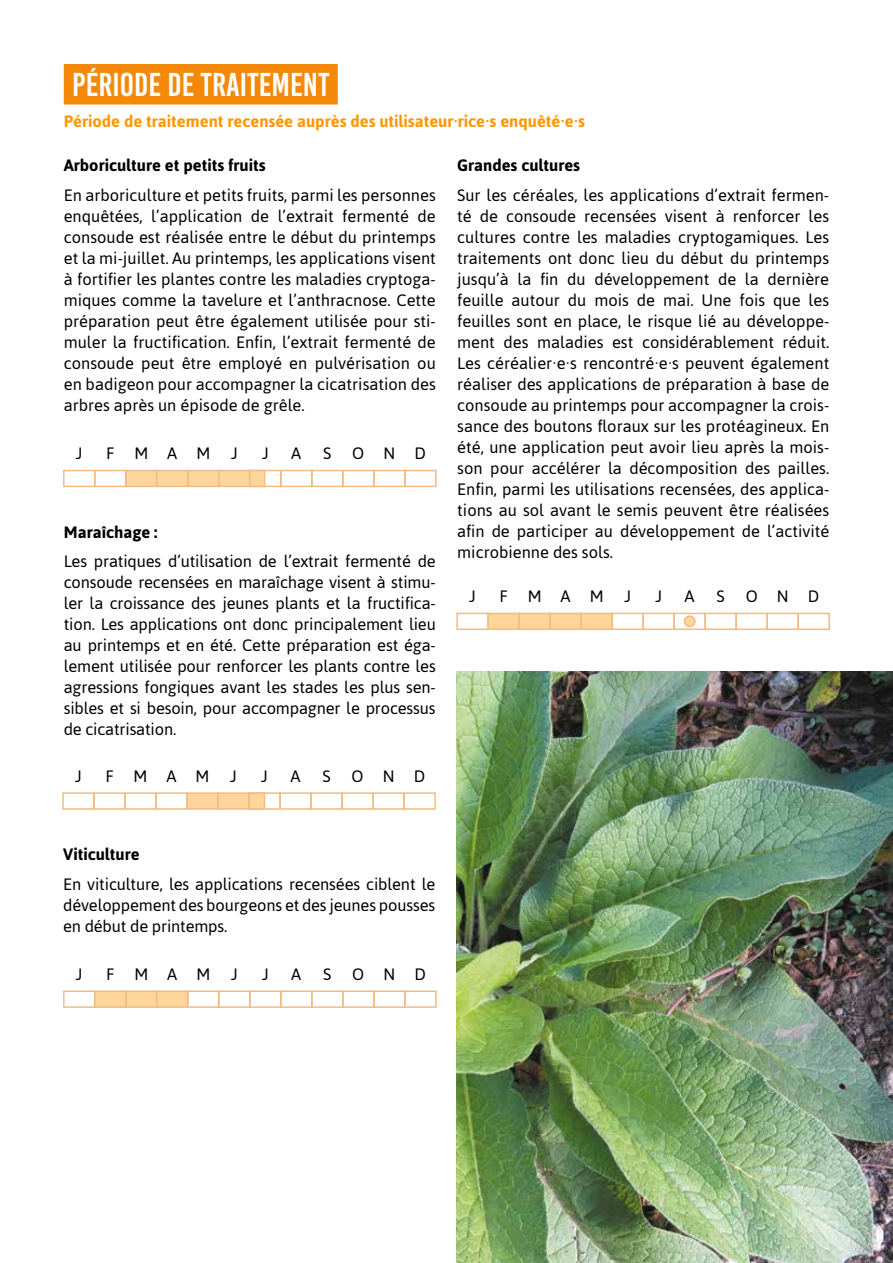
<style>
.page{position:relative;width:893px;height:1263px;background:#fff}
.page>*{position:absolute;margin:0;border:0;box-sizing:border-box;transform-origin:0 0}
.t1{font:33px "Bebas Kai";color:#fff}
.t2{font:16.5px/21px "Asap";color:#000;text-align:justify}
.t3{font:700 16.5px "Asap";color:#fd9907}
.t4{font:700 16.5px "Asap";color:#000}
</style>
<div class="page">
<div style="left:64px;top:64px;width:274px;height:41px;background:#f48909"></div>
<div style="left:63px;top:990px;width:33px;height:18px;border:2px solid #f1bb85"></div>
<div style="left:187px;top:990px;width:33px;height:18px;border:2px solid #f1bb85"></div>
<div style="left:311px;top:990px;width:33px;height:18px;border:2px solid #f1bb85"></div>
<div style="left:125px;top:990px;width:33px;height:18px;background:#fed69c;border:2px solid #f1bb85"></div>
<div style="left:249px;top:990px;width:33px;height:18px;border:2px solid #f1bb85"></div>
<div style="left:373px;top:990px;width:33px;height:18px;border:2px solid #f1bb85"></div>
<div style="left:94px;top:990px;width:33px;height:18px;background:#fed69c;border:2px solid #f1bb85"></div>
<div style="left:218px;top:990px;width:33px;height:18px;border:2px solid #f1bb85"></div>
<div style="left:342px;top:990px;width:33px;height:18px;border:2px solid #f1bb85"></div>
<div style="left:156px;top:990px;width:33px;height:18px;background:#fed69c;border:2px solid #f1bb85"></div>
<div style="left:280px;top:990px;width:33px;height:18px;border:2px solid #f1bb85"></div>
<div style="left:404px;top:990px;width:33px;height:18px;border:2px solid #f1bb85"></div>
<img style="left:456px;top:672px;width:437px;height:591px">
<div style="left:63px;top:470px;width:33px;height:17px;border:2px solid #f1bb85"></div>
<div style="left:187px;top:470px;width:33px;height:17px;background:#fed69c;border:2px solid #f1bb85"></div>
<div style="left:311px;top:470px;width:33px;height:17px;border:2px solid #f1bb85"></div>
<div style="left:125px;top:470px;width:33px;height:17px;background:#fed69c;border:2px solid #f1bb85"></div>
<div style="left:249px;top:470px;width:33px;height:17px;border:2px solid #f1bb85"></div>
<div style="left:373px;top:470px;width:33px;height:17px;border:2px solid #f1bb85"></div>
<div style="left:94px;top:470px;width:33px;height:17px;border:2px solid #f1bb85"></div>
<div style="left:218px;top:470px;width:33px;height:17px;background:#fed69c;border:2px solid #f1bb85"></div>
<div style="left:342px;top:470px;width:33px;height:17px;border:2px solid #f1bb85"></div>
<div style="left:156px;top:470px;width:33px;height:17px;background:#fed69c;border:2px solid #f1bb85"></div>
<div style="left:280px;top:470px;width:33px;height:17px;border:2px solid #f1bb85"></div>
<div style="left:404px;top:470px;width:33px;height:17px;border:2px solid #f1bb85"></div>
<div style="left:249px;top:470px;width:16px;height:17px;background:#fed69c;border:2px solid #f1bb85"></div>
<div style="left:62px;top:792px;width:33px;height:18px;border:2px solid #f1bb85"></div>
<div style="left:186px;top:792px;width:33px;height:18px;background:#fed69c;border:2px solid #f1bb85"></div>
<div style="left:310px;top:792px;width:33px;height:18px;border:2px solid #f1bb85"></div>
<div style="left:124px;top:792px;width:33px;height:18px;border:2px solid #f1bb85"></div>
<div style="left:248px;top:792px;width:33px;height:18px;border:2px solid #f1bb85"></div>
<div style="left:372px;top:792px;width:33px;height:18px;border:2px solid #f1bb85"></div>
<div style="left:93px;top:792px;width:33px;height:18px;border:2px solid #f1bb85"></div>
<div style="left:217px;top:792px;width:33px;height:18px;background:#fed69c;border:2px solid #f1bb85"></div>
<div style="left:341px;top:792px;width:33px;height:18px;border:2px solid #f1bb85"></div>
<div style="left:155px;top:792px;width:33px;height:18px;border:2px solid #f1bb85"></div>
<div style="left:279px;top:792px;width:33px;height:18px;border:2px solid #f1bb85"></div>
<div style="left:403px;top:792px;width:33px;height:18px;border:2px solid #f1bb85"></div>
<div style="left:248px;top:792px;width:17px;height:18px;background:#fed69c;border:2px solid #f1bb85"></div>
<div style="left:456px;top:613px;width:33px;height:17px;border:2px solid #f1bb85"></div>
<div style="left:580px;top:613px;width:33px;height:17px;background:#fed69c;border:2px solid #f1bb85"></div>
<div style="left:704px;top:613px;width:33px;height:17px;border:2px solid #f1bb85"></div>
<div style="left:642px;top:613px;width:33px;height:17px;border:2px solid #f1bb85"></div>
<div style="left:766px;top:613px;width:33px;height:17px;border:2px solid #f1bb85"></div>
<div style="left:487px;top:613px;width:33px;height:17px;background:#fed69c;border:2px solid #f1bb85"></div>
<div style="left:518px;top:613px;width:33px;height:17px;background:#fed69c;border:2px solid #f1bb85"></div>
<div style="left:611px;top:613px;width:33px;height:17px;border:2px solid #f1bb85"></div>
<div style="left:735px;top:613px;width:33px;height:17px;border:2px solid #f1bb85"></div>
<div style="left:549px;top:613px;width:33px;height:17px;background:#fed69c;border:2px solid #f1bb85"></div>
<div style="left:673px;top:613px;width:33px;height:17px;border:2px solid #f1bb85"></div>
<div style="left:797px;top:613px;width:33px;height:17px;border:2px solid #f1bb85"></div>
<div style="left:684px;top:616px;width:11px;height:10px;background:#fed69c;border-radius:50%"></div>
<div style="left:684px;top:615px;width:12px;height:12px;border:2px solid #f1bb85;border-radius:50%"></div>
<h1 class="t1" style="left:72px;top:67px;width:259px">PÉRIODE DE TRAITEMENT</h1>
<p class="t3" style="left:64px;top:111px;width:523px">Période de traitement recensée auprès des utilisateur·rice·s enquêté·e·s</p>
<p class="t4" style="left:64px;top:154px;width:203px">Arboriculture et petits fruits</p>
<p class="t2" style="left:64px;top:184px;width:374px">En arboriculture et petits fruits, parmi les personnes enquêtées, l’application de l’extrait fermenté de consoude est réalisée entre le début du printemps et la mi-juillet. Au printemps, les applications visent à fortifier les plantes contre les maladies cryptoga&shy;miques comme la tavelure et l’anthracnose. Cette préparation peut être également utilisée pour sti&shy;muler la fructification. Enfin, l’extrait fermenté de consoude peut être employé en pulvérisation ou en badigeon pour accompagner la cicatrisation des arbres après un épisode de grêle.</p>
<p class="t2" style="left:76px;top:442px;width:8px">J</p>
<p class="t2" style="left:106px;top:442px;width:106px">FMAM</p>
<p class="t2" style="left:231px;top:442px;width:8px">J</p>
<p class="t2" style="left:262px;top:442px;width:8px">J</p>
<p class="t2" style="left:291px;top:442px;width:12px">A</p>
<p class="t2" style="left:323px;top:442px;width:10px">S</p>
<p class="t2" style="left:352px;top:442px;width:75px">OND</p>
<p class="t4" style="left:64px;top:521px;width:95px">Maraîchage :</p>
<p class="t2" style="left:64px;top:550px;width:374px">Les pratiques d’utilisation de l’extrait fermenté de consoude recensées en maraîchage visent à stimu&shy;ler la croissance des jeunes plants et la fructifica&shy;tion. Les applications ont donc principalement lieu au printemps et en été. Cette préparation est éga&shy;lement utilisée pour renforcer les plants contre les agressions fongiques avant les stades les plus sen&shy;sibles et si besoin, pour accompagner le processus de cicatrisation.</p>
<p class="t2" style="left:75px;top:765px;width:8px">J</p>
<p class="t2" style="left:105px;top:765px;width:106px">FMAM</p>
<p class="t2" style="left:230px;top:765px;width:8px">J</p>
<p class="t2" style="left:261px;top:765px;width:8px">J</p>
<p class="t2" style="left:290px;top:765px;width:12px">A</p>
<p class="t2" style="left:322px;top:765px;width:10px">S</p>
<p class="t2" style="left:352px;top:765px;width:75px">OND</p>
<p class="t4" style="left:457px;top:154px;width:124px">Grandes cultures</p>
<p class="t2" style="left:457px;top:184px;width:374px">Sur les céréales, les applications d’extrait fermen&shy;té de consoude recensées visent à renforcer les cultures contre les maladies cryptogamiques. Les traitements ont donc lieu du début du printemps jusqu’à la fin du développement de la dernière feuille autour du mois de mai. Une fois que les feuilles sont en place, le risque lié au développe&shy;ment des maladies est considérablement réduit.<br>Les céréalier·e·s rencontré·e·s peuvent également réaliser des applications de préparation à base de consoude au printemps pour accompagner la crois&shy;sance des boutons floraux sur les protéagineux. En été, une application peut avoir lieu après la mois&shy;son pour accélérer la décomposition des pailles.<br>Enfin, parmi les utilisations recensées, des applica&shy;tions au sol avant le semis peuvent être réalisées afin de participer au développement de l’activité microbienne des sols.</p>
<p class="t2" style="left:469px;top:585px;width:8px">J</p>
<p class="t2" style="left:499px;top:585px;width:106px">FMAM</p>
<p class="t2" style="left:624px;top:585px;width:8px">J</p>
<p class="t2" style="left:655px;top:585px;width:8px">J</p>
<p class="t2" style="left:685px;top:585px;width:12px">A</p>
<p class="t2" style="left:716px;top:585px;width:10px">S</p>
<p class="t2" style="left:746px;top:585px;width:75px">OND</p>
<p class="t4" style="left:63px;top:843px;width:78px">Viticulture</p>
<p class="t2" style="left:63px;top:873px;width:374px">En viticulture, les applications recensées ciblent le développement des bourgeons et des jeunes pousses en début de printemps.</p>
<p class="t2" style="left:76px;top:963px;width:8px">J</p>
<p class="t2" style="left:106px;top:963px;width:106px">FMAM</p>
<p class="t2" style="left:231px;top:963px;width:8px">J</p>
<p class="t2" style="left:262px;top:963px;width:8px">J</p>
<p class="t2" style="left:291px;top:963px;width:12px">A</p>
<p class="t2" style="left:323px;top:963px;width:10px">S</p>
<p class="t2" style="left:352px;top:963px;width:75px">OND</p>
</div>
